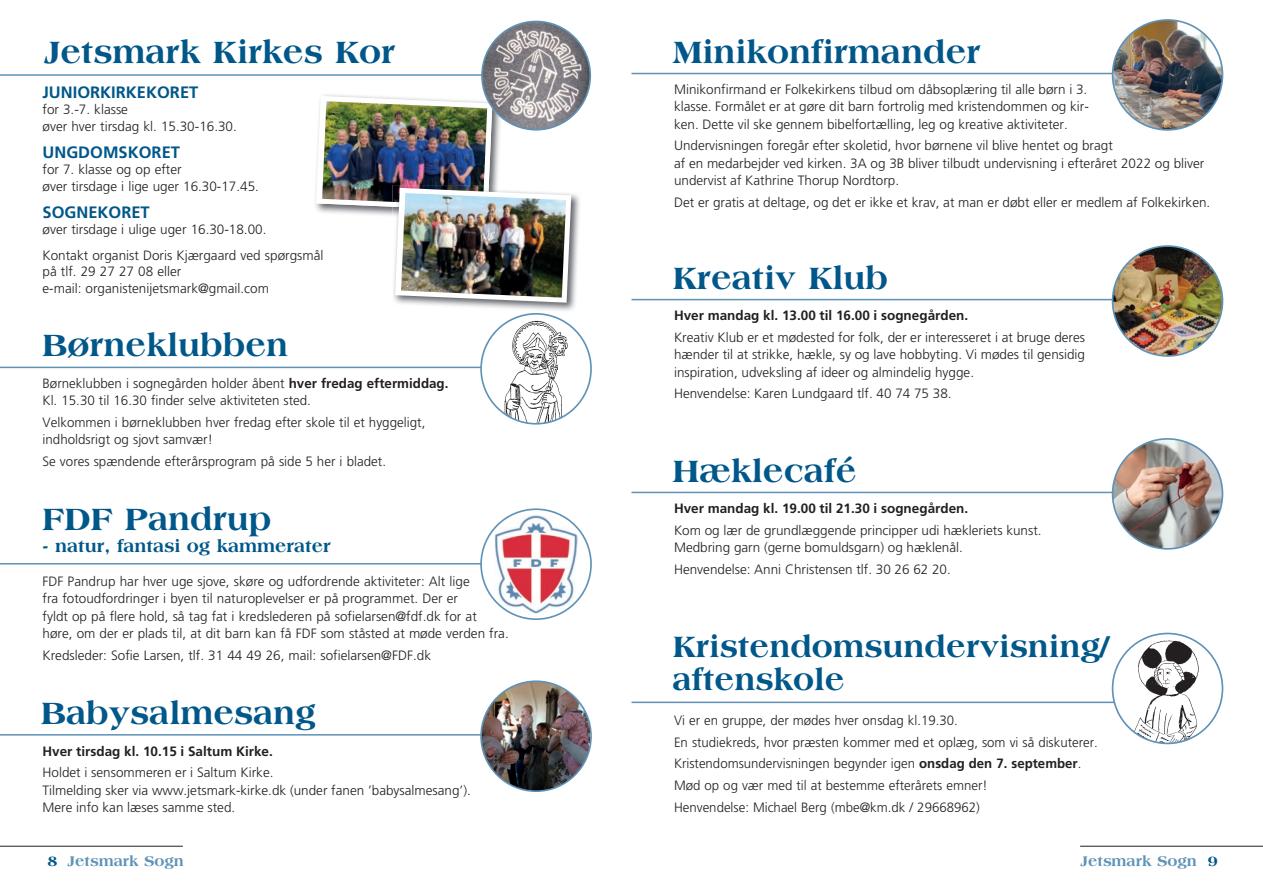
<style>
.page{position:relative;width:1263px;height:893px;background:#fff}
.page>*{position:absolute;margin:0;border:0;box-sizing:border-box;transform-origin:0 0}
.t1{font:800 33px "Americana";color:#005789}
.t2{font:800 31.5px/33px "Americana";color:#005789}
.t3{font:800 18px "Americana";color:#005789}
.t4{font:700 16.5px "Frutiger";color:#005789}
.t5{font:800 15px "Americana";color:#5e92b6}
.t6{font:300 13.5px/17.2px "Frutiger";color:#231f20}
.t7{font:700 13.5px "Frutiger";color:#231f20}
.s1{font-weight:700}
.s2{color:#005789}
</style>
<div class="page">
<img style="left:400px;top:194px;width:180px;height:117px">
<img style="left:316px;top:96px;width:255px;height:207px">
<img style="left:401px;top:193px;width:165px;height:105px">
<hr style="left:0;top:74px;width:558px;height:2px;background:#5e92b6">
<img style="left:482px;top:21px;width:108px;height:109px;border-radius:54px">
<div style="left:481px;top:21px;width:110px;height:110px;border:2px solid #5e92b6;border-radius:50%"></div>
<hr style="left:1080px;top:846px;width:183px;height:1px;background:#231f20">
<hr style="left:0;top:846px;width:183px;height:1px;background:#231f20">
<hr style="left:0;top:563px;width:567px;height:1px;background:#5e92b6">
<div style="left:481px;top:509px;width:110px;height:110px;background:#fff;border-radius:50%"></div>
<img style="left:494px;top:515px;width:84px;height:98px">
<div style="left:480px;top:508px;width:112px;height:112px;border:2px solid #5e92b6;border-radius:50%"></div>
<hr style="left:0;top:367px;width:589px;height:1px;background:#5e92b6">
<div style="left:481px;top:314px;width:110px;height:110px;background:#fff;border-radius:50%"></div>
<img style="left:500px;top:318px;width:71px;height:104px">
<div style="left:480px;top:313px;width:112px;height:112px;border:2px solid #5e92b6;border-radius:50%"></div>
<hr style="left:631px;top:702px;width:541px;height:1px;background:#5e92b6">
<img style="left:1112px;top:637px;width:108px;height:106px">
<div style="left:1112px;top:633px;width:111px;height:111px;border:2px solid #5e92b6;border-radius:50%"></div>
<hr style="left:631px;top:299px;width:589px;height:1px;background:#5e92b6">
<img style="left:1112px;top:246px;width:110px;height:110px;border-radius:55px">
<div style="left:1112px;top:245px;width:111px;height:112px;border:2px solid #5e92b6;border-radius:50%"></div>
<hr style="left:0;top:734px;width:589px;height:2px;background:#5e92b6">
<img style="left:481px;top:681px;width:110px;height:110px;border-radius:55px">
<div style="left:480px;top:680px;width:112px;height:112px;border:2px solid #5e92b6;border-radius:50%"></div>
<hr style="left:631px;top:492px;width:589px;height:1px;background:#5e92b6">
<img style="left:1112px;top:439px;width:110px;height:110px;border-radius:55px">
<div style="left:1112px;top:438px;width:111px;height:112px;border:2px solid #5e92b6;border-radius:50%"></div>
<hr style="left:631px;top:73px;width:589px;height:1px;background:#5e92b6">
<img style="left:1112px;top:20px;width:110px;height:110px;border-radius:55px">
<div style="left:1112px;top:19px;width:111px;height:112px;border:2px solid #5e92b6;border-radius:50%"></div>
<h1 class="t1" style="left:44px;top:32px;width:353px">Jetsmark Kirkes Kor</h1>
<p class="t4" style="left:43px;top:83px;width:157px">JUNIORKIRKEKORET</p>
<p class="t6" style="left:43px;top:102px;width:196px;line-height:16.5px">for 3.-7. klasse<br>øver hver tirsdag kl. 15.30-16.30.</p>
<p class="t4" style="left:43px;top:143px;width:139px">UNGDOMSKORET</p>
<p class="t6" style="left:43px;top:162px;width:218px;line-height:16.5px">for 7. klasse og op efter<br>øver tirsdage i lige uger 16.30-17.45.</p>
<p class="t4" style="left:43px;top:203px;width:109px">SOGNEKORET</p>
<p class="t6" style="left:43px;top:217px;width:282px;line-height:25.5px">øver tirsdage i ulige uger 16.30-18.00.<br>Kontakt organist Doris Kjærgaard ved spørgsmål</p>
<p class="t6" style="left:43px;top:264px;width:228px;line-height:16.5px">på tlf. 29 27 27 08 eller<br>e-mail: organistenijetsmark@gmail.com</p>
<h1 class="t1" style="left:43px;top:326px;width:247px">Børneklubben</h1>
<p class="t6" style="left:43px;top:375px;width:407px">Børneklubben i sognegården holder åbent <span class="s1">hver fredag eftermiddag.<br></span>Kl. 15.30 til 16.30 finder selve aktiviteten sted.</p>
<p class="t6" style="left:43px;top:414px;width:384px">Velkommen i børneklubben hver fredag efter skole til et hyggeligt, indholdsrigt og sjovt samvær!</p>
<p class="t6" style="left:43px;top:453px;width:345px">Se vores spændende efterårsprogram på side 5 her i bladet.</p>
<h1 class="t1" style="left:43px;top:500px;width:231px">FDF Pandrup</h1>
<h3 class="t3" style="left:43px;top:535px;width:290px">- natur, fantasi og kammerater</h3>
<p class="t6" style="left:43px;top:573px;width:468px">FDF Pandrup har hver uge sjove, skøre og udfordrende aktiviteter: Alt lige<br>fra fotoudfordringer i byen til naturoplevelser er på programmet. Der er<br>fyldt op på flere hold, så tag fat i kredslederen på sofielarsen@fdf.dk for at høre, om der er plads til, at dit barn kan få FDF som ståsted at møde verden fra.</p>
<p class="t6" style="left:43px;top:646px;width:390px">Kredsleder: Sofie Larsen, tlf. 31 44 49 26, mail: sofielarsen@FDF.dk</p>
<h1 class="t1" style="left:41px;top:693px;width:276px">Babysalmesang</h1>
<p class="t7" style="left:43px;top:743px;width:232px">Hver tirsdag kl. 10.15 i Saltum Kirke.</p>
<p class="t6" style="left:43px;top:764px;width:430px">Holdet i sensommeren er i Saltum Kirke.<br>Tilmelding sker via www.jetsmark-kirke.dk (under fanen ’babysalmesang’).<br>Mere info kan læses samme sted.</p>
<h1 class="t1" style="left:672px;top:32px;width:310px">Minikonfirmander</h1>
<p class="t6" style="left:674px;top:81px;width:416px;text-align:justify">Minikonfirmand er Folkekirkens tilbud om dåbsoplæring til alle børn i 3. klasse. Formålet er at gøre dit barn fortrolig med kristendommen og kir&shy;ken. Dette vil ske gennem bibelfortælling, leg og kreative aktiviteter.</p>
<p class="t6" style="left:674px;top:137px;width:532px">Undervisningen foregår efter skoletid, hvor børnene vil blive hentet og bragt<br>af en medarbejder ved kirken. 3A og 3B bliver tilbudt undervisning i efteråret 2022 og bliver undervist af Kathrine Thorup Nordtorp.</p>
<p class="t6" style="left:674px;top:193px;width:538px">Det er gratis at deltage, og det er ikke et krav, at man er døbt eller er medlem af Folkekirken.</p>
<h1 class="t1" style="left:672px;top:258px;width:217px">Kreativ Klub</h1>
<p class="t7" style="left:674px;top:308px;width:296px">Hver mandag kl. 13.00 til 16.00 i sognegården.</p>
<p class="t6" style="left:674px;top:329px;width:413px;text-align:justify">Kreativ Klub er et mødested for folk, der er interesseret i at bruge deres hænder til at strikke, hækle, sy og lave hobbyting. Vi mødes til gensidig inspiration, udveksling af ideer og almindelig hygge.</p>
<p class="t6" style="left:674px;top:385px;width:279px">Henvendelse: Karen Lundgaard tlf. 40 74 75 38.</p>
<h1 class="t1" style="left:672px;top:451px;width:185px">Hæklecafé</h1>
<p class="t7" style="left:674px;top:500px;width:296px">Hver mandag kl. 19.00 til 21.30 i sognegården.</p>
<p class="t6" style="left:674px;top:522px;width:369px">Kom og lær de grundlæggende principper udi hækleriets kunst.<br>Medbring garn (gerne bomuldsgarn) og hæklenål.</p>
<p class="t6" style="left:674px;top:561px;width:278px">Henvendelse: Anni Christensen tlf. 30 26 62 20.</p>
<h2 class="t2" style="left:672px;top:630px;width:438px">Kristendomsundervisning/ aftenskole</h2>
<p class="t6" style="left:674px;top:709px;width:425px;line-height:21.8px">Vi er en gruppe, der mødes hver onsdag kl.19.30.<br>En studiekreds, hvor præsten kommer med et oplæg, som vi så diskuterer.<br>Kristendomsundervisningen begynder igen <span class="s1">onsdag den 7. september</span>.<br>Mød op og vær med til at bestemme efterårets emner!<br>Henvendelse: Michael Berg (mbe@km.dk / 29668962)</p>
<p class="t5" style="left:47px;top:852px;width:138px"><span class="s2">8</span> Jetsmark Sogn</p>
<p class="t5" style="left:1080px;top:852px;width:139px">Jetsmark Sogn <span class="s2">9</span></p>
</div>
